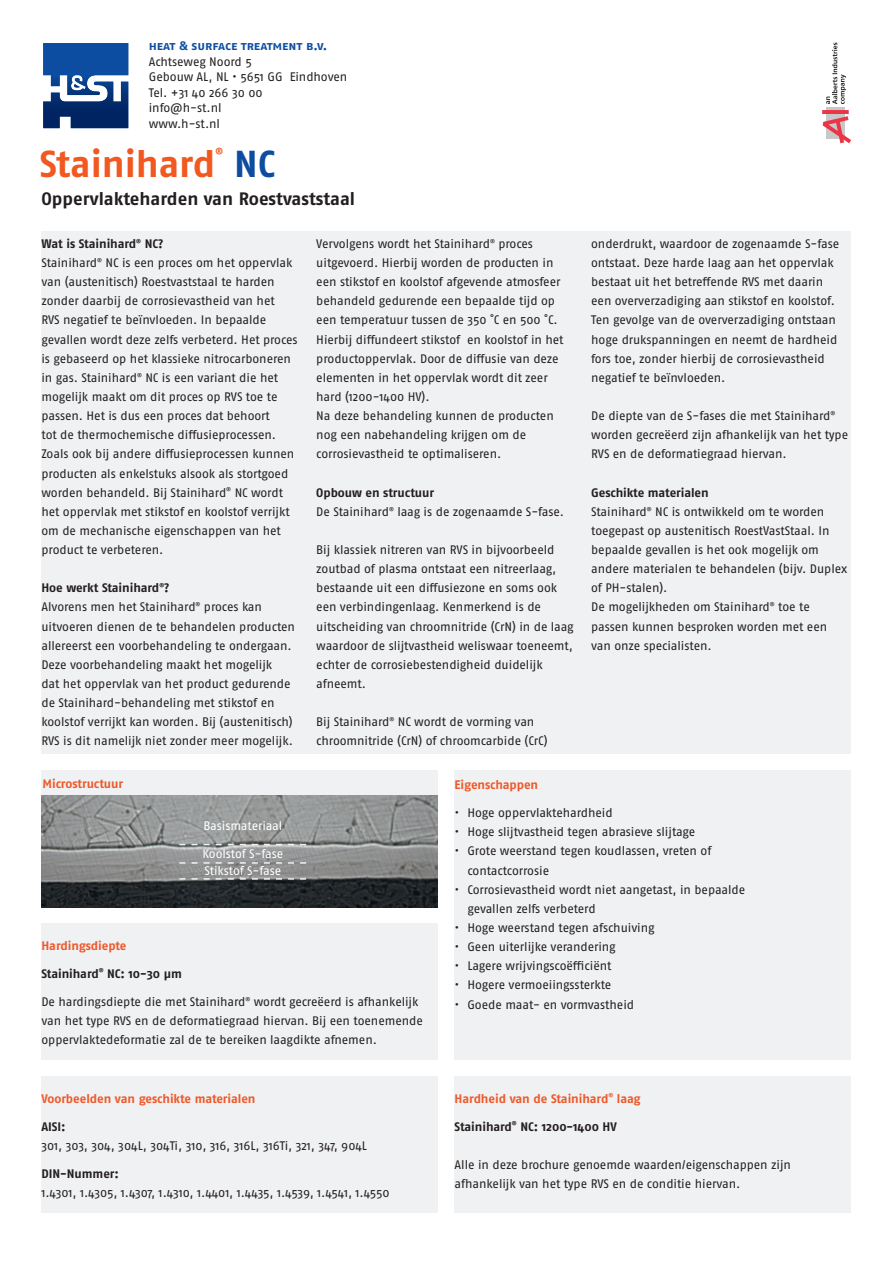
<style>
.page{position:relative;width:893px;height:1263px;background:#fff}
.page>*{position:absolute;margin:0;border:0;box-sizing:border-box;transform-origin:0 0}
.t1{font:700 37.5px "Fago OT";color:#f15921}
.t2{font:700 37.5px "Fago OT";color:#0d4da1}
.t3{font:700 18px "Fago OT";color:#231f20}
.t4{font:12.3px/19.2px "Fago OT";letter-spacing:-.01em;color:#231f20}
.t5{font:700 12.3px "Fago OT";letter-spacing:-.005em;color:#231f20}
.t6{font:700 12.3px "Fago OT";letter-spacing:-.01em;color:#ee592b}
.t7{font:12.3px "Fago OT";letter-spacing:-.01em;color:#fff}
.t8{font:700 12.3px "Fago OT";letter-spacing:-.005em;color:#0d4da1}
.t9{font:700 9.3px "Fago OT";color:#f15921}
</style>
<div class="page">
<div style="left:41px;top:771px;width:397px;height:136px;background:#f0f1f2"></div>
<div style="left:41px;top:924px;width:397px;height:136px;background:#f0f1f2"></div>
<div style="left:455px;top:771px;width:396px;height:289px;background:#f0f1f2"></div>
<div style="left:455px;top:1077px;width:396px;height:136px;background:#f0f1f2"></div>
<div style="left:41px;top:1077px;width:397px;height:136px;background:#f0f1f2"></div>
<div style="left:41px;top:231px;width:810px;height:523px;background:#f0f1f2"></div>
<div style="left:826px;top:107px;width:19px;height:31px;background:#c7c8ca"></div>
<svg style="left:822px;top:110px;width:29px;height:33px"></svg>
<svg style="left:826px;top:43px;width:20px;height:61px"></svg>
<svg style="left:43px;top:43px;width:85px;height:39px;background:#2961ab"></svg>
<img style="left:43px;top:82px;width:85px;height:46px">
<img style="left:41px;top:796px;width:397px;height:111px">
<svg style="left:179px;top:844px;width:127px;height:1px"></svg>
<svg style="left:179px;top:878px;width:127px;height:2px"></svg>
<svg style="left:179px;top:862px;width:127px;height:2px"></svg>
<p class="t8" style="left:149px;top:39px;width:180px">heat &amp; surface treatment b.v.</p>
<p class="t4" style="left:149px;top:52px;width:104px">Achtseweg Noord 5</p>
<p class="t4" style="left:149px;top:67px;width:200px">Gebouw AL, NL • 5651 GG Eindhoven</p>
<p class="t4" style="left:149px;top:83px;width:115px">Tel. +31 40 266 30 00</p>
<p class="t4" style="left:149px;top:98px;width:74px">info@h-st.nl</p>
<p class="t4" style="left:149px;top:114px;width:73px">www.h-st.nl</p>
<p class="t1" style="left:40px;top:142px;width:177px">Stainihard</p>
<p class="t9" style="left:215px;top:146px;width:9px">®</p>
<p class="t2" style="left:234px;top:142px;width:42px">NC</p>
<p class="t3" style="left:41px;top:187px;width:315px">Oppervlakteharden van Roestvaststaal</p>
<p class="t5" style="left:41px;top:236px;width:124px">Wat is Stainihard<sup>®</sup> NC?</p>
<p class="t4" style="left:41px;top:253px;width:258px">Stainihard<sup>®</sup> NC is een proces om het oppervlak van (austenitisch) Roestvaststaal te harden zonder daarbij de corrosievastheid van het<br>RVS negatief te beïnvloeden. In bepaalde gevallen wordt deze zelfs verbeterd. Het proces is gebaseerd op het klassieke nitrocarboneren in gas. Stainihard<sup>®</sup> NC is een variant die het mogelijk maakt om dit proces op RVS toe te passen. Het is dus een proces dat behoort<br>tot de thermochemische diffusieprocessen.<br>Zoals ook bij andere diffusieprocessen kunnen producten als enkelstuks alsook als stortgoed worden behandeld. Bij Stainihard<sup>®</sup> NC wordt het oppervlak met stikstof en koolstof verrijkt om de mechanische eigenschappen van het product te verbeteren.</p>
<p class="t5" style="left:41px;top:581px;width:130px">Hoe werkt Stainihard<sup>®</sup>?</p>
<p class="t4" style="left:41px;top:597px;width:255px">Alvorens men het Stainihard<sup>®</sup> proces kan uitvoeren dienen de te behandelen producten allereerst een voorbehandeling te ondergaan.<br>Deze voorbehandeling maakt het mogelijk<br>dat het oppervlak van het product gedurende de Stainihard-behandeling met stikstof en koolstof verrijkt kan worden. Bij (austenitisch)<br>RVS is dit namelijk niet zonder meer mogelijk.</p>
<p class="t4" style="left:316px;top:234px;width:249px">Vervolgens wordt het Stainihard<sup>®</sup> proces uitgevoerd. Hierbij worden de producten in een stikstof en koolstof afgevende atmosfeer behandeld gedurende een bepaalde tijd op een temperatuur tussen de 350 ˚C en 500 ˚C.<br>Hierbij diffundeert stikstof en koolstof in het productoppervlak. Door de diffusie van deze elementen in het oppervlak wordt dit zeer hard (1200-1400 HV).</p>
<p class="t4" style="left:316px;top:406px;width:239px">Na deze behandeling kunnen de producten nog een nabehandeling krijgen om de corrosievastheid te optimaliseren.</p>
<p class="t5" style="left:316px;top:485px;width:119px">Opbouw en structuur</p>
<p class="t4" style="left:316px;top:502px;width:249px">De Stainihard<sup>®</sup> laag is de zogenaamde S-fase.</p>
<p class="t4" style="left:316px;top:540px;width:259px">Bij klassiek nitreren van RVS in bijvoorbeeld zoutbad of plasma ontstaat een nitreerlaag, bestaande uit een diffusiezone en soms ook een verbindingenlaag. Kenmerkend is de uitscheiding van chroomnitride (CrN) in de laag waardoor de slijtvastheid weliswaar toeneemt, echter de corrosiebestendigheid duidelijk afneemt.</p>
<p class="t4" style="left:316px;top:712px;width:233px">Bij Stainihard<sup>®</sup> NC wordt de vorming van chroomnitride (CrN) of chroomcarbide (CrC)</p>
<p class="t4" style="left:591px;top:234px;width:250px">onderdrukt, waardoor de zogenaamde S-fase ontstaat. Deze harde laag aan het oppervlak bestaat uit het betreffende RVS met daarin een oververzadiging aan stikstof en koolstof.<br>Ten gevolge van de oververzadiging ontstaan hoge drukspanningen en neemt de hardheid fors toe, zonder hierbij de corrosievastheid negatief te beïnvloeden.</p>
<p class="t4" style="left:591px;top:406px;width:258px">De diepte van de S-fases die met Stainihard<sup>® </sup>worden gecreëerd zijn afhankelijk van het type<br>RVS en de deformatiegraad hiervan.</p>
<p class="t5" style="left:591px;top:485px;width:119px">Geschikte materialen</p>
<p class="t4" style="left:591px;top:502px;width:257px">Stainihard<sup>®</sup> NC is ontwikkeld om te worden toegepast op austenitisch RoestVastStaal. In bepaalde gevallen is het ook mogelijk om andere materialen te behandelen (bijv. Duplex of PH-stalen).</p>
<p class="t4" style="left:591px;top:597px;width:238px">De mogelijkheden om Stainihard<sup>®</sup> toe te passen kunnen besproken worden met een van onze specialisten.</p>
<p class="t6" style="left:43px;top:776px;width:82px">Microstructuur</p>
<p class="t7" style="left:203px;top:818px;width:80px">Basismateriaal</p>
<p class="t7" style="left:202px;top:846px;width:82px">Koolstof S-fase</p>
<p class="t7" style="left:204px;top:863px;width:78px">Stikstof S-fase</p>
<p class="t6" style="left:41px;top:938px;width:87px">Hardingsdiepte</p>
<p class="t5" style="left:41px;top:966px;width:142px">Stainihard<sup>®</sup> NC: 10-30 μm</p>
<p class="t4" style="left:41px;top:992px;width:383px">De hardingsdiepte die met Stainihard<sup>®</sup> wordt gecreëerd is afhankelijk van het type RVS en de deformatiegraad hiervan. Bij een toenemende oppervlaktedeformatie zal de te bereiken laagdikte afnemen.</p>
<p class="t6" style="left:41px;top:1091px;width:216px">Voorbeelden van geschikte materialen</p>
<p class="t5" style="left:41px;top:1119px;width:26px">AISI:</p>
<p class="t4" style="left:41px;top:1136px;width:327px">301, 303, 304, 304L, 304Ti, 310, 316, 316L, 316Ti, 321, 347, 904L</p>
<p class="t5" style="left:41px;top:1166px;width:79px">DIN-Nummer:</p>
<p class="t4" style="left:41px;top:1183px;width:350px">1.4301, 1.4305, 1.4307, 1.4310, 1.4401, 1.4435, 1.4539, 1.4541, 1.4550</p>
<p class="t6" style="left:455px;top:777px;width:85px">Eigenschappen</p>
<p class="t4" style="left:455px;top:803px;width:160px">• Hoge oppervlaktehardheid</p>
<p class="t4" style="left:455px;top:822px;width:242px">• Hoge slijtvastheid tegen abrasieve slijtage</p>
<p class="t4" style="left:467px;top:841px;width:246px;text-indent:-13px">• Grote weerstand tegen koudlassen, vreten of contactcorrosie</p>
<p class="t4" style="left:467px;top:880px;width:279px;text-indent:-13px">• Corrosievastheid wordt niet aangetast, in bepaalde gevallen zelfs verbeterd</p>
<p class="t4" style="left:455px;top:918px;width:201px">• Hoge weerstand tegen afschuiving</p>
<p class="t4" style="left:455px;top:937px;width:163px">• Geen uiterlijke verandering</p>
<p class="t4" style="left:455px;top:956px;width:158px">• Lagere wrijvingscoëfficiënt</p>
<p class="t4" style="left:455px;top:975px;width:158px">• Hogere vermoeiingssterkte</p>
<p class="t4" style="left:455px;top:994px;width:181px">• Goede maat- en vormvastheid</p>
<p class="t6" style="left:455px;top:1091px;width:187px">Hardheid van de Stainihard<sup>®</sup> laag</p>
<p class="t5" style="left:455px;top:1119px;width:164px">Stainihard<sup>®</sup> NC: 1200-1400 HV</p>
<p class="t4" style="left:455px;top:1155px;width:338px">Alle in deze brochure genoemde waarden/eigenschappen zijn afhankelijk van het type RVS en de conditie hiervan.</p>
</div>
